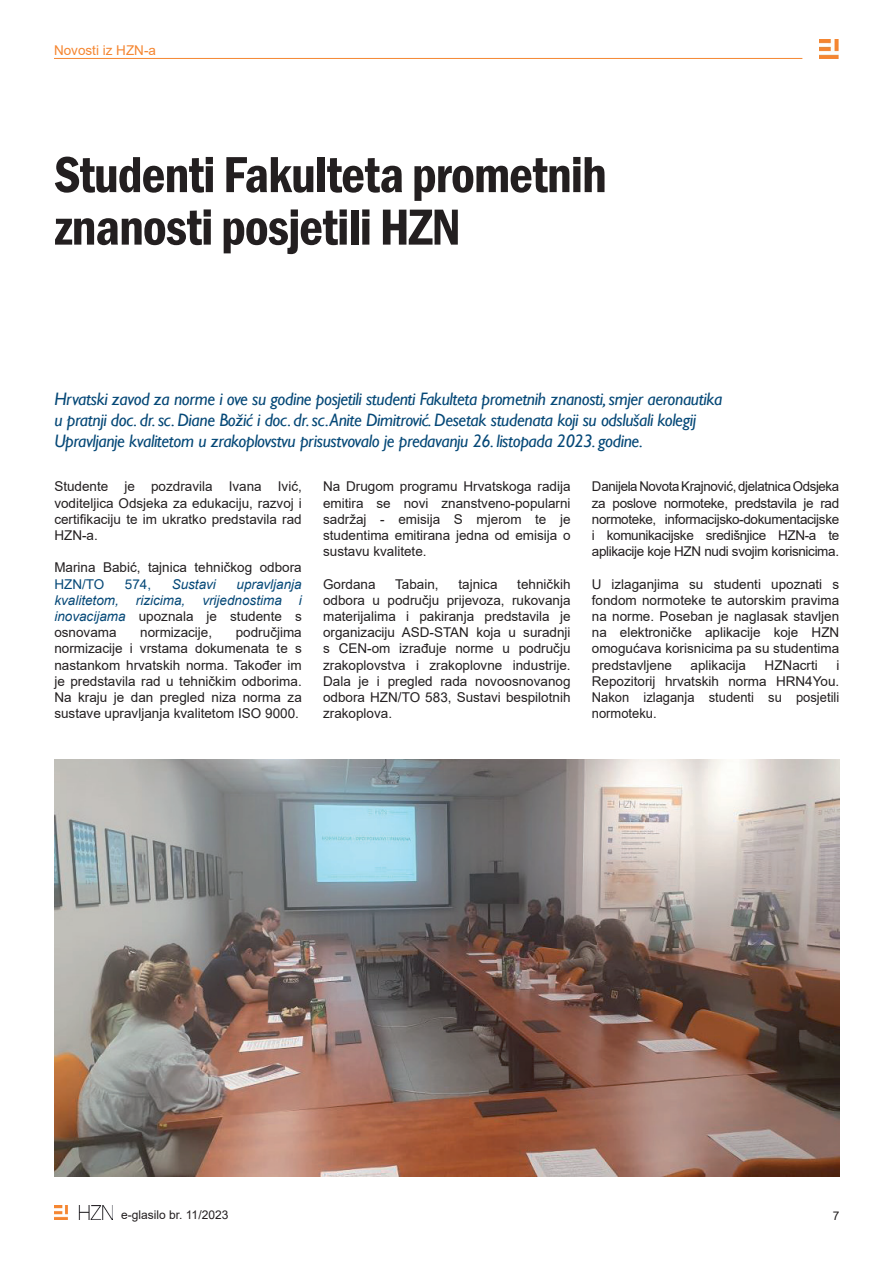
<style>
.page{position:relative;width:893px;height:1263px;background:#fff}
.page>*{position:absolute;margin:0;border:0;box-sizing:border-box;transform-origin:0 0}
.t1{font:600 condensed 52.5px/52.5px "Franklin Gothic";letter-spacing:-.02em;color:#231f20}
.t2{font:italic 18px/21px "Gill Sans";letter-spacing:-.02em;color:#054877}
.t3{font:13.5px/16.2px "Arial";color:#231f20;text-align:justify}
.t4{font:italic 13.5px "Arial";color:#054877}
.t5{font:13.5px "Arial";color:#f58631}
.t6{font:13.5px "Arial";color:#054877}
.t7{font:12px "Arial";color:#231f20}
.s1{font-style:italic;color:#054877}
</style>
<div class="page">
<img style="left:819px;top:40px;width:19px;height:19px">
<img style="left:55px;top:1206px;width:57px;height:13px">
<hr style="left:54px;top:58px;width:748px;height:1px;background:#f58630">
<img style="left:54px;top:759px;width:785px;height:418px">
<p class="t5" style="left:54px;top:40px;width:104px">Novosti iz HZN-a</p>
<h1 class="t1" style="left:54px;top:148px;width:554px">Studenti Fakulteta prometnih znanosti posjetili HZN</h1>
<p class="t2" style="left:54px;top:388px;width:670px">Hrvatski zavod za norme i ove su godine posjetili studenti Fakulteta prometnih znanosti, smjer aeronautika u pratnji doc. dr. sc. Diane Božić i doc. dr. sc.Anite Dimitrović. Desetak studenata koji su odslušali kolegij<br>Upravljanje kvalitetom u zrakoplovstvu prisustvovalo je predavanju 26. listopada 2023. godine.</p>
<p class="t3" style="left:592px;top:478px;width:249px">Danijela Novota Krajnović, djelatnica Odsjeka za poslove normoteke, predstavila je rad normoteke, informacijsko-dokumentacijske i komunikacijske središnjice HZN-a te aplikacije koje HZN nudi svojim korisnicima.</p>
<p class="t3" style="left:592px;top:576px;width:249px">U izlaganjima su studenti upoznati s fondom normoteke te autorskim pravima na norme. Poseban je naglasak stavljen na elektroničke aplikacije koje HZN omogućava korisnicima pa su studentima predstavljene</p>
<p class="t3" style="left:54px;top:478px;width:249px">Studente je pozdravila Ivana Ivić, voditeljica Odsjeka za edukaciju, razvoj i certifikaciju te im ukratko predstavila rad HZN-a.</p>
<p class="t3" style="left:54px;top:559px;width:249px">Marina Babić, tajnica tehničkog odbora</p>
<p class="t6" style="left:54px;top:575px;width:52px">HZN/TO</p>
<p class="t6" style="left:125px;top:575px;width:28px">574,</p>
<p class="t4" style="left:172px;top:575px;width:46px">Sustavi</p>
<p class="t4" style="left:237px;top:575px;width:67px">upravljanja</p>
<p class="t4" style="left:54px;top:591px;width:66px">kvalitetom,</p>
<p class="t4" style="left:136px;top:591px;width:51px">rizicima,</p>
<p class="t4" style="left:202px;top:591px;width:81px">vrijednostima</p>
<p class="t3" style="left:323px;top:478px;width:249px">Na Drugom programu Hrvatskoga radija emitira se novi znanstveno-popularni sadržaj - emisija S mjerom te je studentima emitirana jedna od emisija o sustavu kvalitete.</p>
<p class="t3" style="left:323px;top:576px;width:54px">Gordana</p>
<p class="t3" style="left:395px;top:576px;width:45px">Tabain,</p>
<p class="t3" style="left:458px;top:576px;width:41px">tajnica</p>
<p class="t3" style="left:323px;top:576px;width:249px;text-indent:194px">tehničkih odbora u području prijevoza, rukovanja materijalima i pakiranja predstavila je organizaciju ASD-STAN koja u suradnji s CEN-om izrađuje norme u području zrakoplovstva i zrakoplovne industrije.<br>Dala je i pregled rada novoosnovanog odbora HZN/TO 583, Sustavi bespilotnih zrakoplova.</p>
<p class="t3" style="left:54px;top:592px;width:249px;text-indent:244px"><span class="s1">i inovacijama</span> upoznala je studente s osnovama</p>
<p class="t3" style="left:54px;top:624px;width:249px;text-indent:181px">područjima normizacije i vrstama dokumenata te s nastankom hrvatskih norma. Također im je predstavila rad u tehničkim odborima.<br>Na kraju je dan pregled niza norma za sustave upravljanja kvalitetom ISO 9000.</p>
<p class="t3" style="left:140px;top:624px;width:74px">normizacije,</p>
<p class="t3" style="left:592px;top:657px;width:249px;text-indent:244px">i Repozitorij hrvatskih norma HRN4You.<br>Nakon izlaganja studenti su posjetili normoteku.</p>
<p class="t3" style="left:691px;top:657px;width:57px">aplikacija</p>
<p class="t3" style="left:765px;top:657px;width:55px">HZNacrti</p>
<p class="t7" style="left:121px;top:1206px;width:109px">e-glasilo br. 11/2023</p>
<p class="t7" style="left:833px;top:1207px;width:8px">7</p>
</div>
